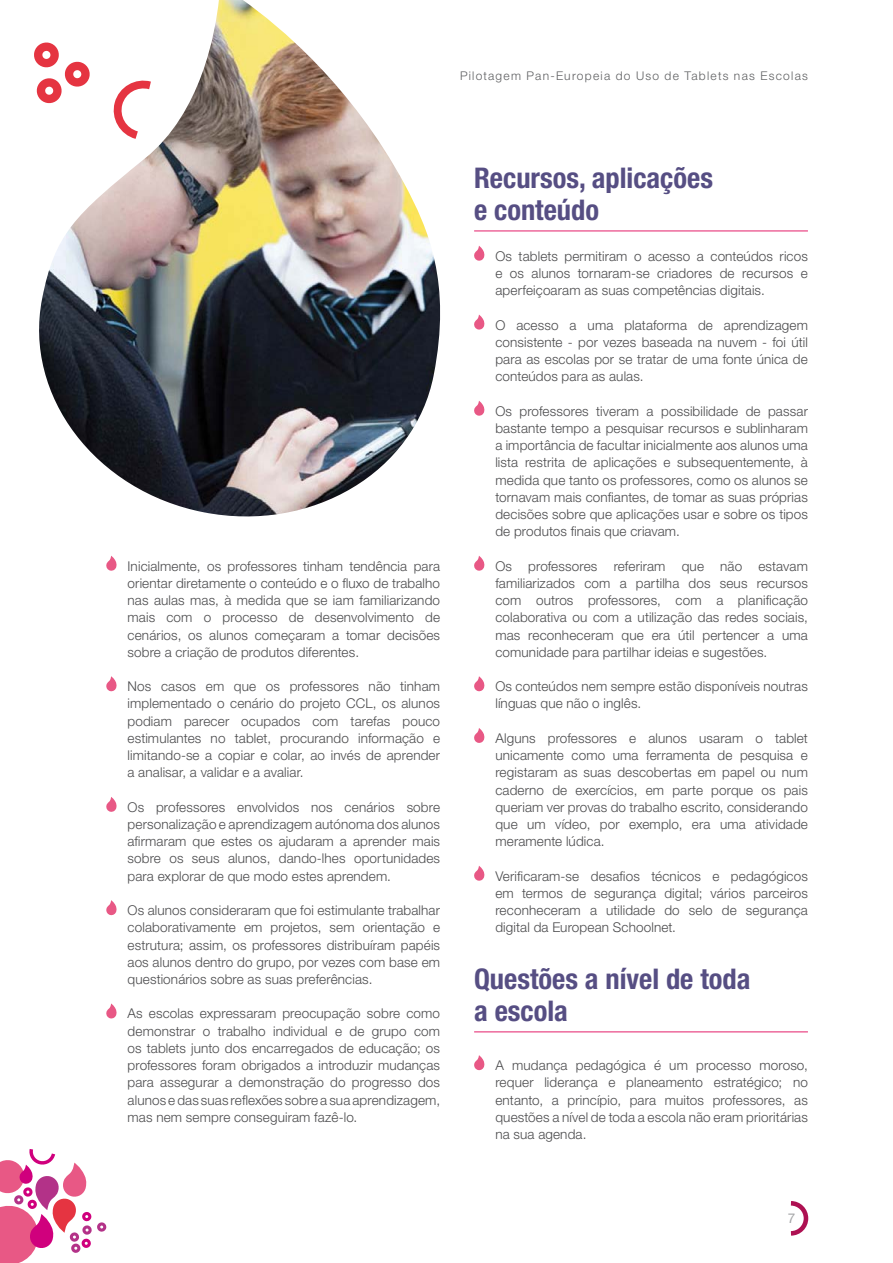
<style>
.page{position:relative;width:893px;height:1263px;background:#fff}
.page>*{position:absolute;margin:0;border:0;box-sizing:border-box;transform-origin:0 0}
.t1{font:700 condensed 28.5px/31.5px "Helvetica Neue LT Pro";color:#564e83}
.t2{font:300 13.5px/17.2px "Helvetica Neue LT Pro";letter-spacing:.01em;color:#4b4b4d;text-align:justify}
.t3{font:13.5px "Helvetica Neue LT Pro";color:#a3a4a6}
.t4{font:300 12px "Helvetica Neue LT Pro";letter-spacing:.105em;color:#5f6062}
</style>
<div class="page">
<svg style="left:790px;top:1201px;width:19px;height:35px"></svg>
<img style="left:39px;top:0;width:402px;height:517px">
<svg style="left:34px;top:41px;width:57px;height:63px"></svg>
<svg style="left:105px;top:80px;width:55px;height:65px"></svg>
<svg style="left:106px;top:556px;width:11px;height:15px"></svg>
<svg style="left:106px;top:676px;width:11px;height:16px"></svg>
<svg style="left:106px;top:797px;width:11px;height:15px"></svg>
<svg style="left:106px;top:900px;width:11px;height:15px"></svg>
<svg style="left:106px;top:1003px;width:11px;height:16px"></svg>
<hr style="left:474px;top:231px;width:334px;height:1px;background:#e41e6a">
<hr style="left:474px;top:1031px;width:334px;height:1px;background:#e41e6a">
<svg style="left:474px;top:246px;width:11px;height:15px"></svg>
<svg style="left:474px;top:315px;width:11px;height:15px"></svg>
<svg style="left:474px;top:401px;width:11px;height:15px"></svg>
<svg style="left:474px;top:556px;width:11px;height:15px"></svg>
<svg style="left:474px;top:676px;width:11px;height:16px"></svg>
<svg style="left:474px;top:728px;width:11px;height:15px"></svg>
<svg style="left:474px;top:866px;width:11px;height:15px"></svg>
<svg style="left:474px;top:1055px;width:11px;height:15px"></svg>
<svg style="left:0;top:1149px;width:107px;height:114px"></svg>
<p class="t4" style="left:460px;top:68px;width:349px">Pilotagem Pan-Europeia do Uso de Tablets nas Escolas</p>
<p class="t2" style="left:128px;top:557px;width:314px">Inicialmente, os professores tinham tendência para orientar diretamente o conteúdo e o fluxo de trabalho nas aulas mas, à medida que se iam familiarizando mais com o processo de desenvolvimento de cenários, os alunos começaram a tomar decisões sobre a criação de produtos diferentes.</p>
<p class="t2" style="left:128px;top:677px;width:314px">Nos casos em que os professores não tinham implementado o cenário do projeto CCL, os alunos podiam parecer ocupados com tarefas pouco estimulantes no tablet, procurando informação e limitando-se a copiar e colar, ao invés de aprender a analisar, a validar e a avaliar.</p>
<p class="t2" style="left:128px;top:798px;width:314px">Os professores envolvidos nos cenários sobre personalização e aprendizagem autónoma dos alunos afirmaram que estes os ajudaram a aprender mais sobre os seus alunos, dando-lhes oportunidades para explorar de que modo estes aprendem.</p>
<p class="t2" style="left:128px;top:901px;width:314px">Os alunos consideraram que foi estimulante trabalhar colaborativamente em projetos, sem orientação e estrutura; assim, os professores distribuíram papéis aos alunos dentro do grupo, por vezes com base em questionários sobre as suas preferências.</p>
<p class="t2" style="left:128px;top:1005px;width:314px">As escolas expressaram preocupação sobre como demonstrar o trabalho individual e de grupo com os tablets junto dos encarregados de educação; os professores foram obrigados a introduzir mudanças para assegurar a demonstração do progresso dos alunos e das suas reflexões sobre a sua aprendizagem, mas nem sempre conseguiram fazê-lo.</p>
<h1 class="t1" style="left:474px;top:162px;width:240px">Recursos, aplicações e conteúdo</h1>
<p class="t2" style="left:495px;top:247px;width:314px">Os tablets permitiram o acesso a conteúdos ricos e os alunos tornaram-se criadores de recursos e aperfeiçoaram as suas competências digitais.</p>
<p class="t2" style="left:495px;top:316px;width:314px">O acesso a uma plataforma de aprendizagem consistente - por vezes baseada na nuvem - foi útil para as escolas por se tratar de uma fonte única de conteúdos para as aulas.</p>
<p class="t2" style="left:495px;top:402px;width:314px">Os professores tiveram a possibilidade de passar bastante tempo a pesquisar recursos e sublinharam a importância de facultar inicialmente aos alunos uma lista restrita de aplicações e subsequentemente, à medida que tanto os professores, como os alunos se tornavam mais confiantes, de tomar as suas próprias decisões sobre que aplicações usar e sobre os tipos de produtos finais que criavam.</p>
<p class="t2" style="left:495px;top:557px;width:314px">Os professores referiram que não estavam familiarizados com a partilha dos seus recursos com outros professores, com a planificação colaborativa ou com a utilização das redes sociais, mas reconheceram que era útil pertencer a uma comunidade para partilhar ideias e sugestões.</p>
<p class="t2" style="left:495px;top:677px;width:314px">Os conteúdos nem sempre estão disponíveis noutras línguas que não o inglês.</p>
<p class="t2" style="left:495px;top:729px;width:314px">Alguns professores e alunos usaram o tablet unicamente como uma ferramenta de pesquisa e registaram as suas descobertas em papel ou num caderno de exercícios, em parte porque os pais queriam ver provas do trabalho escrito, considerando que um vídeo, por exemplo, era uma atividade meramente lúdica.</p>
<p class="t2" style="left:495px;top:867px;width:314px">Verificaram-se desafios técnicos e pedagógicos em termos de segurança digital; vários parceiros reconheceram a utilidade do selo de segurança digital da European Schoolnet.</p>
<h1 class="t1" style="left:474px;top:963px;width:278px">Questões a nível de toda a escola</h1>
<p class="t2" style="left:495px;top:1056px;width:314px">A mudança pedagógica é um processo moroso, requer liderança e planeamento estratégico; no entanto, a princípio, para muitos professores, as questões a nível de toda a escola não eram prioritárias na sua agenda.</p>
<p class="t3" style="left:788px;top:1210px;width:9px">7</p>
</div>
